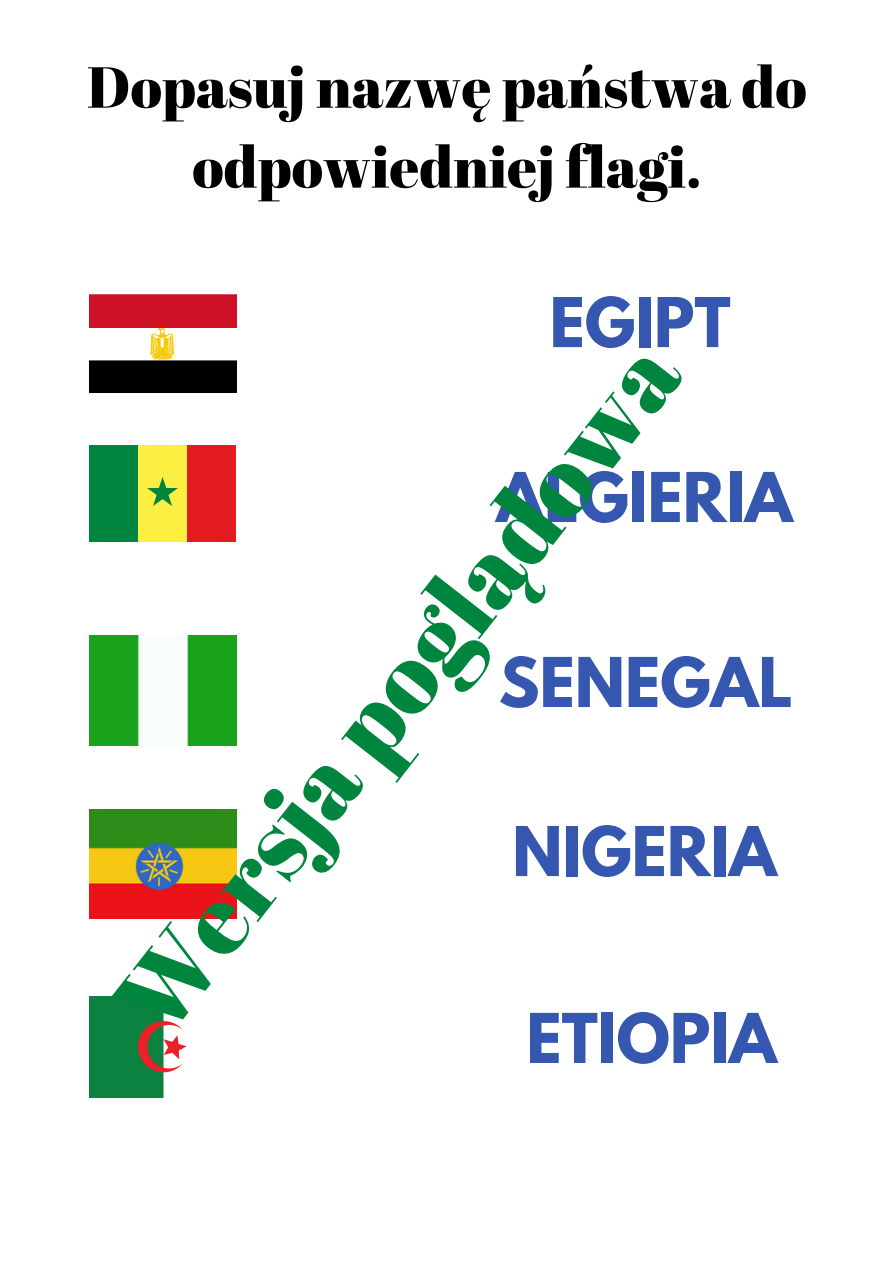
<style>
.page{position:relative;width:894px;height:1264px;background:#fff}
.page>*{position:absolute;margin:0;border:0;box-sizing:border-box;transform-origin:0 0}
.t1{font:99.15px "Abril Fatface";color:#00853f}
.t2{font:700 60.75px "League Spartan";color:#3557af}
.t3{font:57.75px/79.8px "Abril Fatface";color:#000;text-align:center}
</style>
<div class="page">
<div style="left:89px;top:360px;width:148px;height:32px;background:#000"></div>
<div style="left:89px;top:360px;width:148px;height:32px;border:1px solid #000"></div>
<div style="left:89px;top:327px;width:148px;height:33px;border:1px solid #fff"></div>
<div style="left:89px;top:295px;width:148px;height:32px;background:#ce1126"></div>
<svg style="left:149px;top:328px;width:26px;height:31px"></svg>
<img style="left:89px;top:635px;width:148px;height:110px">
<img style="left:89px;top:809px;width:148px;height:109px">
<img style="left:89px;top:996px;width:98px;height:101px">
<div style="left:89px;top:444px;width:49px;height:97px;background:#00853f"></div>
<div style="left:138px;top:444px;width:49px;height:97px;background:#fdef42"></div>
<div style="left:187px;top:444px;width:49px;height:97px;background:#e31b23"></div>
<svg style="left:147px;top:477px;width:31px;height:29px"></svg>
<h1 class="t3" style="left:87px;top:46px;width:721px">Dopasuj nazwę państwa do odpowiedniej flagi.</h1>
<p class="t2" style="left:549px;top:292px;width:182px">EGIPT</p>
<h2 class="t1" style="left:81px;top:978px;width:847px;rotate:-52deg">Wersja poglądowa</h2>
<p class="t2" style="left:496px;top:467px;width:298px">ALGIERIA</p>
<h2 class="t2" style="left:498px;top:652px;width:295px">SENEGAL</h2>
<p class="t2" style="left:512px;top:821px;width:266px">NIGERIA</p>
<h2 class="t2" style="left:526px;top:1008px;width:252px">ETIOPIA</h2>
</div>
